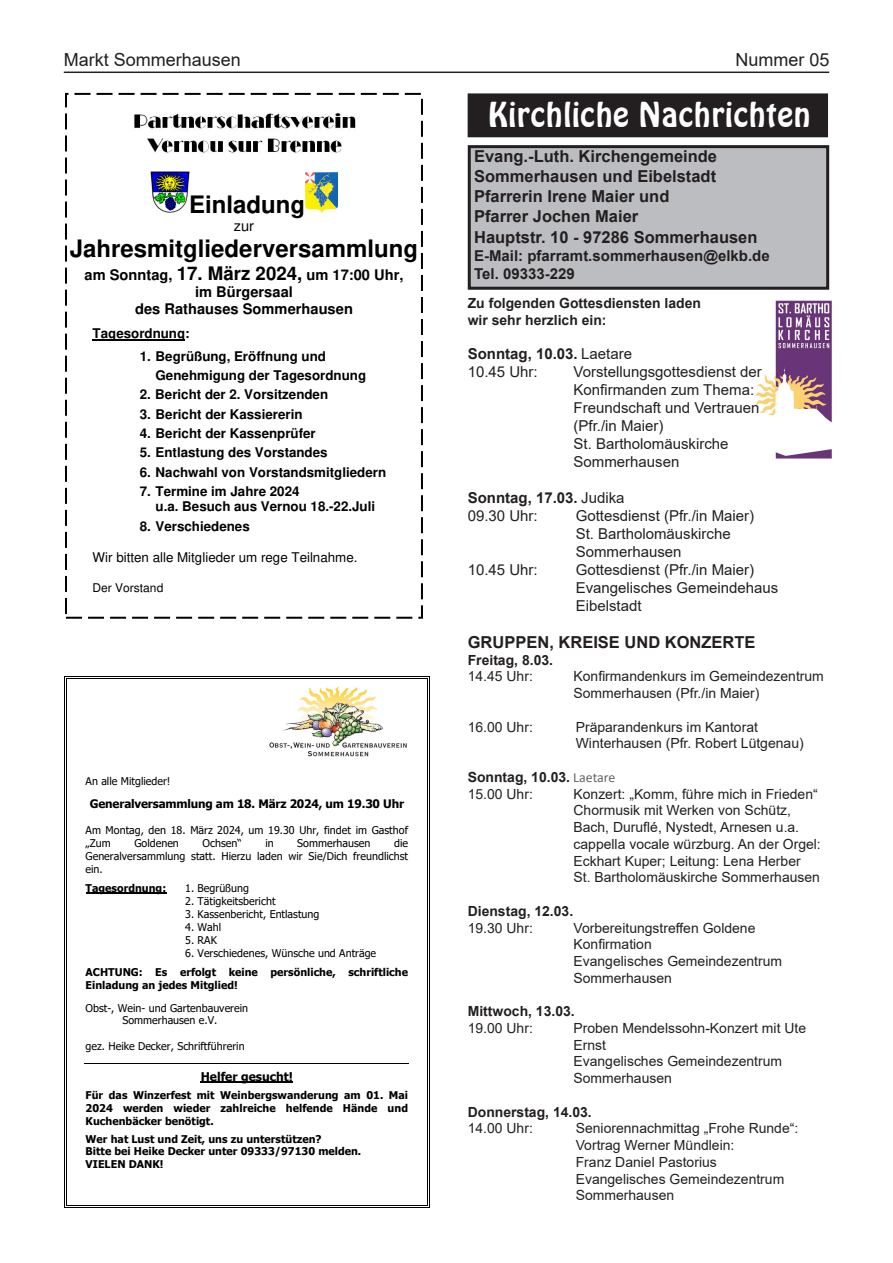
<style>
.page{position:relative;width:893px;height:1263px;background:#fff}
.page>*{position:absolute;margin:0;border:0;box-sizing:border-box;transform-origin:0 0}
.t1{font:33px "Hobo BT";color:#fff}
.t2{font:700 24px "Helvetica";color:#000}
.t3{font:18px "Arial";color:#231f20}
.t4{font:700 16.5px/19.8px "Arial";color:#231f20}
.t5{font:15px/18px "Arial";color:#231f20}
.t6{font:700 15px/18px "Arial";color:#231f20}
.t7{font:700 14.7px/17.2px "Helvetica";color:#000;text-align:center}
.t8{font:14.7px "Helvetica";color:#000}
.t9{font:13.95px/16.8px "Arial";color:#231f20}
.t10{font:700 13.95px/16.8px "Arial";color:#231f20}
.t11{font:700 13.35px/19.4px "Helvetica";color:#000}
.t12{font:13.35px "Helvetica";color:#000}
.t13{font:700 12px "Tahoma";color:#000}
.t14{font:12px "Helvetica";color:#000}
.t15{font:700 11.7px "Tahoma";letter-spacing:-.015em;color:#000}
.t16{font:10.65px/12.9px "Tahoma";color:#000}
.t17{font:700 10.65px/12.9px "Tahoma";color:#000}
.s1{font-size:18.6px}
.s2{font-weight:700}
.s3{font-family:"Calibri";font-weight:400;color:#666}
.s4{font-weight:400}
</style>
<div class="page">
<img style="left:755px;top:300px;width:77px;height:159px">
<hr style="left:64px;top:72px;width:765px;height:1px;background:#231f20">
<div style="left:65px;top:93px;width:358px;height:526px;border:2px dashed #000"></div>
<img style="left:134px;top:113px;width:222px;height:40px">
<img style="left:151px;top:172px;width:38px;height:41px">
<img style="left:305px;top:173px;width:32px;height:40px">
<hr style="left:93px;top:339px;width:92px;height:2px;background:#000">
<hr style="left:86px;top:893px;width:80px;height:1px;background:#000">
<hr style="left:85px;top:1063px;width:324px;height:1px;background:#000">
<hr style="left:201px;top:1082px;width:92px;height:1px;background:#000">
<img style="left:269px;top:686px;width:138px;height:71px">
<hr style="left:67px;top:676px;width:360px;height:1px;background:#000">
<hr style="left:67px;top:678px;width:360px;height:1px;background:#000">
<hr style="left:64px;top:679px;width:1px;height:526px;background:#000">
<hr style="left:66px;top:679px;width:1px;height:526px;background:#000">
<hr style="left:429px;top:679px;width:1px;height:526px;background:#000">
<hr style="left:427px;top:679px;width:1px;height:526px;background:#000">
<hr style="left:67px;top:1207px;width:360px;height:1px;background:#000">
<hr style="left:67px;top:1205px;width:360px;height:1px;background:#000">
<div style="left:468px;top:94px;width:359px;height:43px;background:#231f20"></div>
<div style="left:469px;top:147px;width:359px;height:141px;background:#bcbdc0"></div>
<div style="left:468px;top:145px;width:361px;height:145px;border:3px solid #231f20"></div>
<p class="t3" style="left:64px;top:48px;width:179px">Markt Sommerhausen</p>
<p class="t3" style="left:735px;top:48px;width:96px">Nummer 05</p>
<h2 class="t2" style="left:189px;top:195px;width:118px">Einladung</h2>
<p class="t8" style="left:234px;top:221px;width:22px">zur</p>
<h2 class="t2" style="left:70px;top:239px;width:350px">Jahresmitgliederversammlung</h2>
<p class="t7" style="left:85px;top:267px;width:320px">am Sonntag, <span class="s1">17. März 2024,</span> um 17:00 Uhr, im Bürgersaal<br>des Rathauses Sommerhausen</p>
<p class="t11" style="left:93px;top:324px;width:99px">Tagesordnung:</p>
<p class="t11" style="left:156px;top:347px;width:212px;text-indent:-16px">1. Begrüßung, Eröffnung und<br>Genehmigung der Tagesordnung</p>
<p class="t11" style="left:140px;top:386px;width:190px">2. Bericht der 2. Vorsitzenden</p>
<p class="t11" style="left:140px;top:405px;width:164px">3. Bericht der Kassiererin</p>
<p class="t11" style="left:140px;top:425px;width:177px">4. Bericht der Kassenprüfer</p>
<p class="t11" style="left:140px;top:444px;width:189px">5. Entlastung des Vorstandes</p>
<p class="t11" style="left:140px;top:464px;width:248px">6. Nachwahl von Vorstandsmitgliedern</p>
<p class="t11" style="left:156px;top:485px;width:221px;line-height:15.3px;text-indent:-16px">7. Termine im Jahre 2024<br>u.a. Besuch aus Vernou 18.-22.Juli</p>
<p class="t11" style="left:140px;top:518px;width:111px">8. Verschiedenes</p>
<p class="t12" style="left:93px;top:552px;width:266px">Wir bitten alle Mitglieder um rege Teilnahme.</p>
<p class="t14" style="left:93px;top:583px;width:72px">Der Vorstand</p>
<p class="t16" style="left:86px;top:775px;width:86px">An alle Mitglieder!</p>
<p class="t15" style="left:90px;top:795px;width:316px">Generalversammlung am 18. März 2024, um 19.30 Uhr</p>
<p class="t16" style="left:86px;top:824px;width:324px">Am Montag, den 18. März 2024, um 19.30 Uhr, findet im Gasthof „Zum</p>
<p class="t16" style="left:86px;top:837px;width:324px;text-align:justify;text-indent:308px">die Generalversammlung statt. Hierzu laden wir Sie/Dich freundlichst ein.</p>
<p class="t17" style="left:86px;top:882px;width:82px">Tagesordnung:</p>
<p class="t16" style="left:185px;top:882px;width:65px">1. Begrüßung</p>
<p class="t16" style="left:185px;top:895px;width:92px">2. Tätigkeitsbericht</p>
<p class="t16" style="left:185px;top:908px;width:136px">3. Kassenbericht, Entlastung</p>
<p class="t16" style="left:185px;top:921px;width:38px">4. Wahl</p>
<p class="t16" style="left:185px;top:934px;width:33px">5. RAK</p>
<p class="t16" style="left:185px;top:947px;width:193px">6. Verschiedenes, Wünsche und Anträge</p>
<p class="t17" style="left:86px;top:966px;width:324px">ACHTUNG: Es erfolgt keine persönliche, schriftliche<br>Einladung an jedes Mitglied!</p>
<p class="t16" style="left:86px;top:1002px;width:164px;text-align:center">Obst-, Wein- und Gartenbauverein<br>Sommerhausen e.V.</p>
<p class="t16" style="left:86px;top:1040px;width:160px">gez. Heike Decker, Schriftführerin</p>
<p class="t13" style="left:201px;top:1068px;width:94px">Helfer gesucht!</p>
<p class="t17" style="left:86px;top:1089px;width:324px;text-align:justify">Für das Winzerfest mit Weinbergswanderung am 01. Mai 2024 werden wieder zahlreiche helfende Hände und Kuchenbäcker benötigt.</p>
<p class="t17" style="left:86px;top:1132px;width:277px">Wer hat Lust und Zeit, uns zu unterstützen?<br>Bitte bei Heike Decker unter 09333/97130 melden.<br>VIELEN DANK!</p>
<p class="t16" style="left:134px;top:837px;width:46px">Goldenen</p>
<p class="t16" style="left:203px;top:837px;width:41px">Ochsen“</p>
<p class="t16" style="left:265px;top:837px;width:10px">in</p>
<p class="t16" style="left:297px;top:837px;width:75px">Sommerhausen</p>
<h1 class="t1" style="left:488px;top:94px;width:324px">Kirchliche Nachrichten</h1>
<p class="t4" style="left:474px;top:147px;width:244px">Evang.-Luth. Kirchengemeinde<br>Sommerhausen und Eibelstadt<br>Pfarrerin Irene Maier und<br>Pfarrer Jochen Maier</p>
<p class="t4" style="left:474px;top:228px;width:285px">Hauptstr. 10 - 97286 Sommerhausen</p>
<p class="t6" style="left:474px;top:247px;width:297px">E-Mail: pfarramt.sommerhausen@elkb.de<br>Tel. 09333-229</p>
<p class="t10" style="left:468px;top:295px;width:235px">Zu folgenden Gottesdiensten laden wir sehr herzlich ein:</p>
<p class="t5" style="left:468px;top:345px;width:166px"><span class="s2">Sonntag, 10.03.</span> Laetare<br>10.45 Uhr:</p>
<p class="t5" style="left:573px;top:363px;width:190px">Vorstellungsgottesdienst der<br>Konfirmanden zum Thema:<br>Freundschaft und Vertrauen (Pfr./in Maier)<br>St. Bartholomäuskirche<br>Sommerhausen</p>
<p class="t5" style="left:468px;top:489px;width:158px"><span class="s2">Sonntag, 17.03.</span> Judika<br>09.30 Uhr:</p>
<p class="t5" style="left:576px;top:507px;width:180px">Gottesdienst (Pfr./in Maier)<br>St. Bartholomäuskirche<br>Sommerhausen</p>
<p class="t5" style="left:468px;top:561px;width:72px">10.45 Uhr:</p>
<p class="t5" style="left:576px;top:561px;width:204px">Gottesdienst (Pfr./in Maier)<br>Evangelisches Gemeindehaus<br>Eibelstadt</p>
<p class="t4" style="left:468px;top:632px;width:289px">GRUPPEN, KREISE UND KONZERTE</p>
<p class="t10" style="left:468px;top:651px;width:87px">Freitag, 8.03.</p>
<p class="t9" style="left:468px;top:668px;width:67px">14.45 Uhr:</p>
<p class="t9" style="left:573px;top:668px;width:252px">Konfirmandenkurs im Gemeindezentrum<br>Sommerhausen (Pfr./in Maier)</p>
<p class="t9" style="left:468px;top:718px;width:67px">16.00 Uhr:</p>
<p class="t9" style="left:576px;top:718px;width:229px">Präparandenkurs im Kantorat<br>Winterhausen (Pfr. Robert Lütgenau)</p>
<p class="t10" style="left:468px;top:769px;width:149px">Sonntag, 10.03. <span class="s3">Laetare<br></span><span class="s4">15.00 Uhr:</span></p>
<p class="t9" style="left:573px;top:785px;width:249px">Konzert: „Komm, führe mich in Frieden“ Chormusik mit Werken von Schütz, Bach, Duruflé, Nystedt, Arnesen u.a. cappella vocale würzburg. An der Orgel:<br>Eckhart Kuper; Leitung: Lena Herber St. Bartholomäuskirche Sommerhausen</p>
<p class="t10" style="left:468px;top:903px;width:107px">Dienstag, 12.03.</p>
<p class="t9" style="left:468px;top:919px;width:67px">19.30 Uhr:</p>
<p class="t9" style="left:573px;top:919px;width:210px">Vorbereitungstreffen Goldene<br>Konfirmation<br>Evangelisches Gemeindezentrum<br>Sommerhausen</p>
<p class="t10" style="left:468px;top:1003px;width:108px">Mittwoch, 13.03.</p>
<p class="t9" style="left:468px;top:1019px;width:67px">19.00 Uhr:</p>
<p class="t9" style="left:573px;top:1019px;width:234px">Proben Mendelssohn-Konzert mit Ute<br>Ernst<br>Evangelisches Gemeindezentrum<br>Sommerhausen</p>
<p class="t10" style="left:468px;top:1103px;width:126px">Donnerstag, 14.03.</p>
<p class="t9" style="left:468px;top:1120px;width:67px">14.00 Uhr:</p>
<p class="t9" style="left:576px;top:1120px;width:224px">Seniorennachmittag „Frohe Runde“:<br>Vortrag Werner Mündlein:<br>Franz Daniel Pastorius<br>Evangelisches Gemeindezentrum<br>Sommerhausen</p>
</div>
